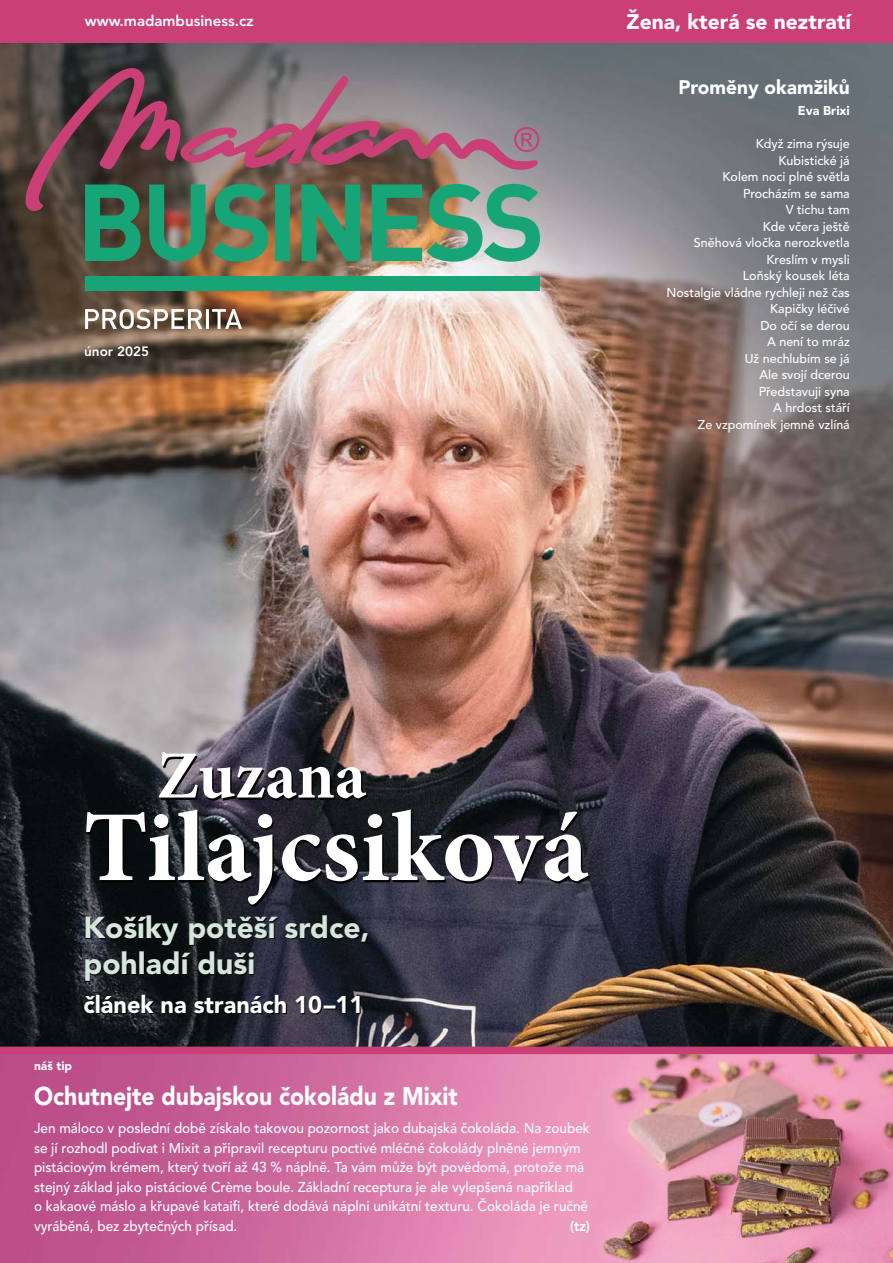
<style>
.page{position:relative;width:893px;height:1263px;background:#fff}
.page>*{position:absolute;margin:0;border:0;box-sizing:border-box;transform-origin:0 0}
.t1{font:700 100.5px "Minion Pro";color:#fff}
.t2{font:700 67.5px "Minion Pro";color:#fff}
.t3{font:900 30px/36px "Avenir";color:#d5e6dc}
.t4{font:900 25.5px "Avenir";color:#fff;scale:.9 1}
.t5{font:900 24px "Avenir";color:#fff}
.t6{font:900 21px "Avenir";color:#fff}
.t7{font:900 19.5px "Avenir";color:#fff}
.t8{font:800 15px "Avenir";color:#fff}
.t9{font:500 14.25px/19.5px "Avenir";color:#fff;scale:.95 1}
.t10{font:800 14.25px "Avenir";color:#fff;scale:.95 1}
.t11{font:800 13.5px "Avenir";color:#fff}
.t12{font:500 12.75px/16.5px "Avenir";color:#fff;text-align:right}
.t13{font:900 12.75px "Avenir";color:#fff}
.t14{font:900 12px "Avenir";color:#fff}
</style>
<div class="page">
<img style="left:0;top:1054px;width:893px;height:209px">
<img style="left:0;top:43px;width:893px;height:1003px">
<div style="left:0;top:0;width:893px;height:43px;background:#c93f76"></div>
<div style="left:85px;top:276px;width:455px;height:15px;background:#17a577"></div>
<img style="left:26px;top:68px;width:514px;height:194px">
<svg style="left:85px;top:309px;width:157px;height:20px"></svg>
<div style="left:0;top:1046px;width:893px;height:8px;background:#c93f76"></div>
<p class="t8" style="left:85px;top:15px;width:170px">www.madambusiness.cz</p>
<h3 class="t6" style="left:626px;top:14px;width:226px">Žena, která se neztratí</h3>
<p class="t11" style="left:84px;top:345px;width:66px">únor 2025</p>
<h3 class="t7" style="left:678px;top:80px;width:173px">Proměny okamžiků</h3>
<p class="t13" style="left:798px;top:105px;width:53px">Eva Brixi</p>
<p class="t12" style="left:666px;top:137px;width:185px">Když zima rýsuje<br>Kubistické já<br>Kolem noci plné světla<br>Procházím se sama<br>V tichu tam<br>Kde včera ještě<br>Sněhová vločka nerozkvetla<br>Kreslím v mysli<br>Loňský kousek léta<br>Nostalgie vládne rychleji než čas<br>Kapičky léčivé<br>Do očí se derou<br>A není to mráz<br>Už nechlubím se já<br>Ale svojí dcerou<br>Představuji syna<br>A hrdost stáří<br>Ze vzpomínek jemně vzlíná</p>
<h2 class="t2" style="left:157px;top:748px;width:211px">Zuzana</h2>
<h1 class="t1" style="left:83px;top:807px;width:507px">Tilajcsiková</h1>
<h3 class="t3" style="left:83px;top:912px;width:288px">Košíky potěší srdce, pohladí duši</h3>
<h3 class="t5" style="left:83px;top:995px;width:282px">článek na stranách 10–11</h3>
<p class="t14" style="left:34px;top:1061px;width:40px">náš tip</p>
<h3 class="t4" style="left:34px;top:1086px;width:472px">Ochutnejte dubajskou čokoládu z Mixit</h3>
<p class="t9" style="left:34px;top:1120px;width:587px">Jen máloco v poslední době získalo takovou pozornost jako dubajská čokoláda. Na zoubek se jí rozhodl podívat i Mixit a připravil recepturu poctivé mléčné čokolády plněné jemným pistáciovým krémem, který tvoří až 43 % náplně. Ta vám může být povědomá, protože má stejný základ jako pistáciové Crème boule. Základní receptura je ale vylepšená například<br>o kakaové máslo a křupavé kataifi, které dodává náplni unikátní texturu. Čokoláda je ručně vyráběná, bez zbytečných přísad.</p>
<p class="t10" style="left:570px;top:1220px;width:22px">(tz)</p>
</div>
